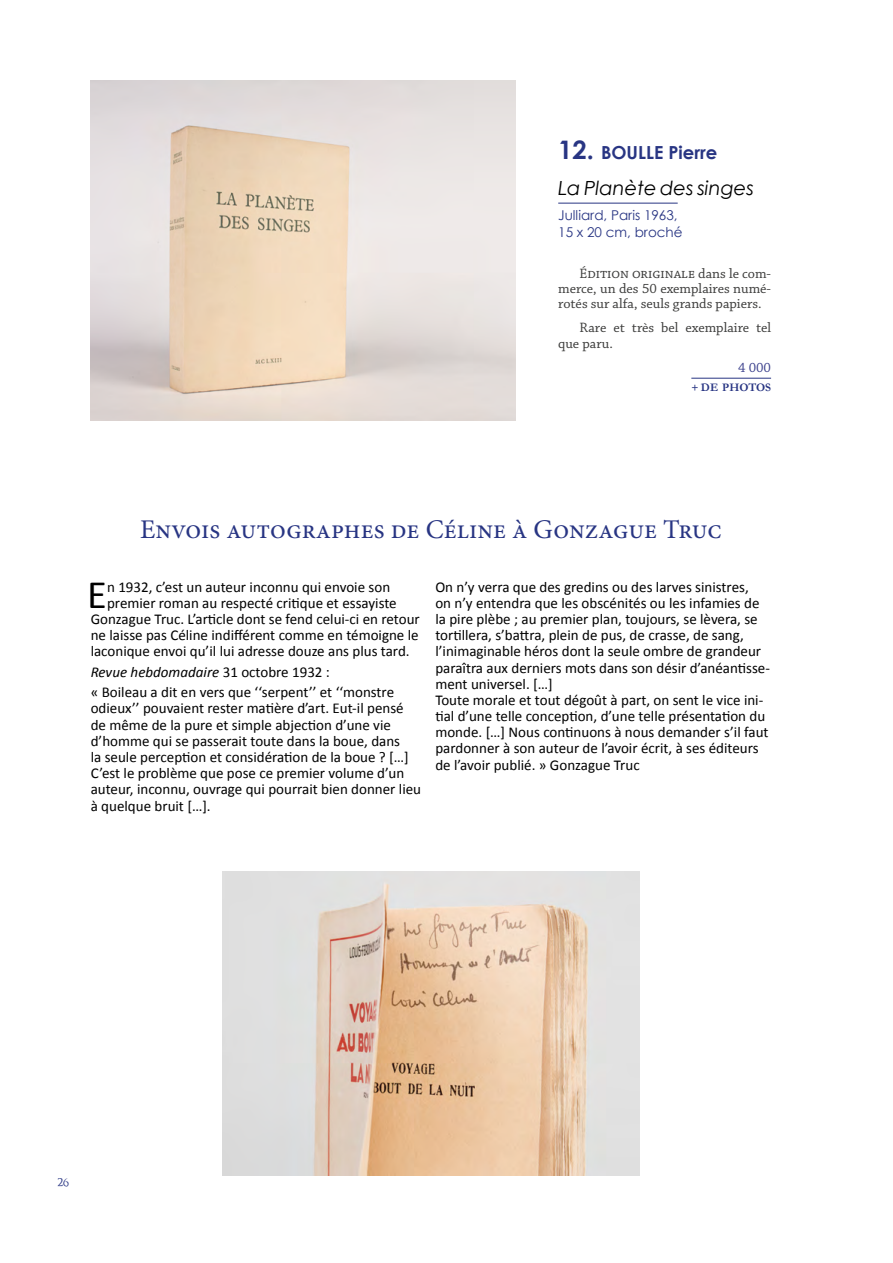
<style>
.page{position:relative;width:893px;height:1263px;background:#fff}
.page>*{position:absolute;margin:0;border:0;box-sizing:border-box;transform-origin:0 0}
.t1{font:40.5px "Calibri";color:#000}
.t2{font:27px "Minion Pro";color:#283583}
.t3{font:italic 19.5px "Century Gothic";color:#000}
.t4{font:700 18px "Century Gothic";color:#283583}
.t5{font:15px/16.2px "Calibri";color:#000}
.t6{font:14.25px/15.5px "Chaparral Pro";color:#3c3c3b;text-align:justify}
.t7{font:14.25px "Chaparral Pro";color:#3d428d}
.t8{font:13.5px/16.5px "Century Gothic";color:#283583}
.t9{font:13.5px "Optimus Princeps";color:#283583}
.t10{font:700 11.55px "Garamond";color:#283583}
.s1{font-size:25.5px}
.s2{font-size:10.5px}
.s3{font-style:italic}
</style>
<div class="page">
<hr style="left:558px;top:203px;width:120px;height:1px;background:#283583">
<hr style="left:691px;top:378px;width:80px;height:1px;background:#283583">
<img style="left:91px;top:81px;width:425px;height:340px">
<img style="left:222px;top:872px;width:417px;height:304px">
<p class="t4" style="left:558px;top:138px;width:161px"><span class="s1">12.</span> BOULLE Pierre</p>
<h3 class="t3" style="left:558px;top:175px;width:197px">La Planète des singes</h3>
<p class="t8" style="left:558px;top:207px;width:126px">Julliard, Paris 1963,<br>15 x 20 cm, broché</p>
<p class="t6" style="left:558px;top:266px;width:214px;text-indent:21px">Édition originale dans le com&shy;merce, un des 50 exemplaires numé&shy;rotés sur alfa, seuls grands papiers.</p>
<p class="t6" style="left:558px;top:321px;width:214px;text-indent:21px">Rare et très bel exemplaire tel que paru.</p>
<p class="t7" style="left:738px;top:359px;width:35px">4 000</p>
<p class="t10" style="left:691px;top:380px;width:81px"><span class="s2">+</span> DE PHOTOS</p>
<h2 class="t2" style="left:140px;top:511px;width:583px">Envois autographes de Céline à Gonzague Truc</h2>
<h1 class="t1" style="left:87px;top:569px;width:21px">E</h1>
<p class="t5" style="left:107px;top:579px;width:285px">n 1932, c’est un auteur inconnu qui envoie son</p>
<p class="t5" style="left:107px;top:595px;width:291px">premier roman au respecté critique et essayiste</p>
<p class="t5" style="left:91px;top:611px;width:331px">Gonzague Truc. L’article dont se fend celui-ci en retour</p>
<p class="t5" style="left:91px;top:627px;width:329px">ne laisse pas Céline indifférent comme en témoigne le</p>
<p class="t5" style="left:91px;top:643px;width:320px">laconique envoi qu’il lui adresse douze ans plus tard.</p>
<p class="t5" style="left:91px;top:662px;width:305px;line-height:20.4px"><span class="s3">Revue hebdomadaire</span> 31 octobre 1932 :<br>« Boileau a dit en vers que ‘‘serpent’’ et ‘‘monstre</p>
<p class="t5" style="left:91px;top:700px;width:332px">odieux’’ pouvaient rester matière d’art. Eut-il pensé de même de la pure et simple abjection d’une vie d’homme qui se passerait toute dans la boue, dans<br>la seule perception et considération de la boue ? […] C’est le problème que pose ce premier volume d’un auteur, inconnu, ouvrage qui pourrait bien donner lieu à quelque bruit […].</p>
<p class="t5" style="left:435px;top:579px;width:336px">On n’y verra que des gredins ou des larves sinistres,<br>on n’y entendra que les obscénités ou les infamies de la pire plèbe ; au premier plan, toujours, se lèvera, se tortillera, s’battra, plein de pus, de crasse, de sang, l’inimaginable héros dont la seule ombre de grandeur paraîtra aux derniers mots dans son désir d’anéantisse&shy;ment universel. […]<br>Toute morale et tout dégoût à part, on sent le vice ini&shy;tial d’une telle conception, d’une telle présentation du monde. […] Nous continuons à nous demander s’il faut pardonner à son auteur de l’avoir écrit, à ses éditeurs de l’avoir publié. » Gonzague Truc</p>
<p class="t9" style="left:57px;top:1176px;width:13px">26</p>
</div>
